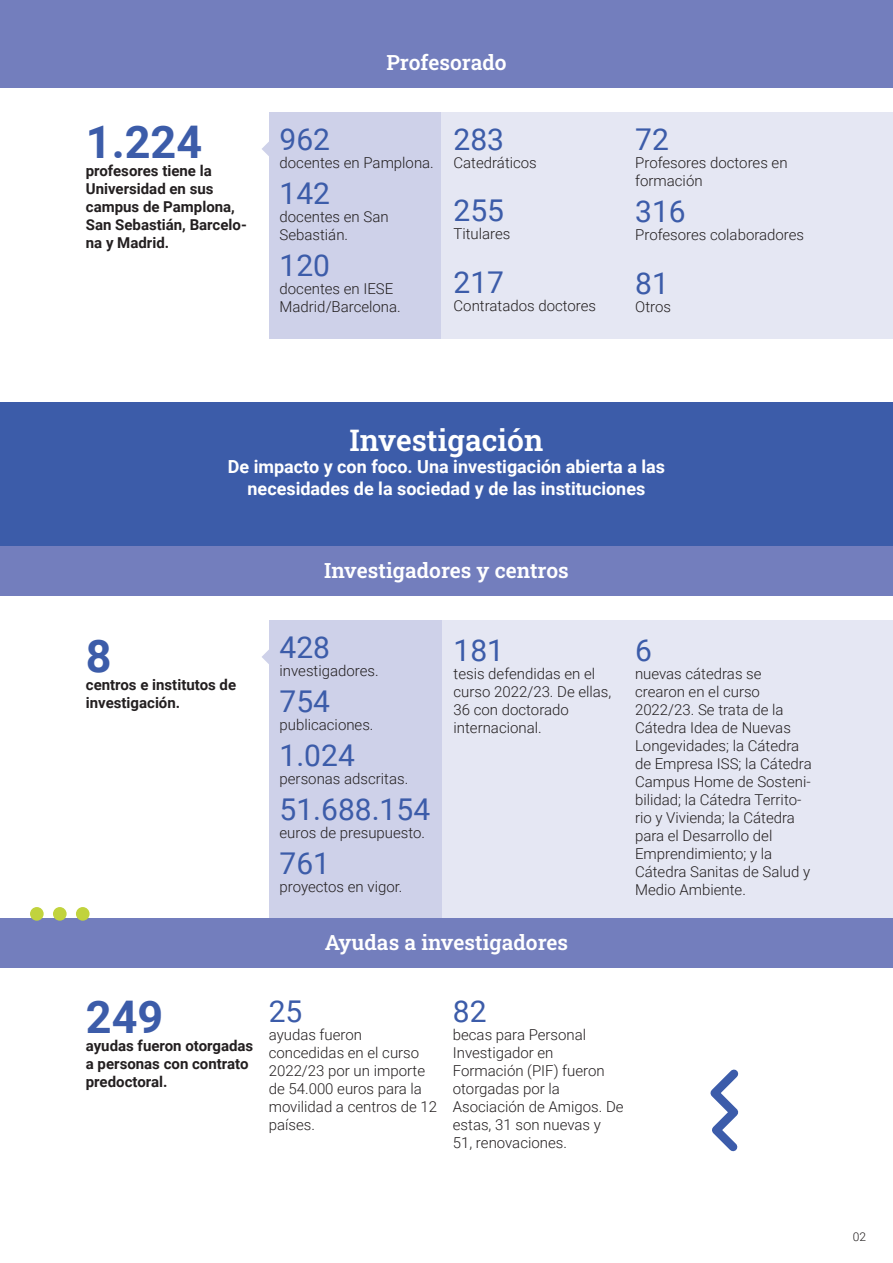
<style>
.page{position:relative;width:893px;height:1263px;background:#fff}
.page>*{position:absolute;margin:0;border:0;box-sizing:border-box;transform-origin:0 0}
.t1{font:700 45px "Roboto";color:#3c5ca9}
.t2{font:30px "Roboto";color:#3c5ca9}
.t3{font:600 30px "Roboto Slab";color:#fff}
.t4{font:600 21px "Roboto Slab";color:#fff}
.t5{font:700 18px/21.6px "Roboto";color:#fff;text-align:center}
.t6{font:300 15px/18px "Roboto";color:#231f20}
.t7{font:700 15px/18px "Roboto";color:#231f20}
.t8{font:300 12px "Roboto";color:#231f20}
</style>
<div class="page">
<div style="left:442px;top:620px;width:451px;height:298px;background:#e5e7f3"></div>
<div style="left:269px;top:112px;width:172px;height:227px;background:#ced1e9"></div>
<div style="left:441px;top:112px;width:452px;height:227px;background:#e5e7f3"></div>
<svg style="left:262px;top:142px;width:7px;height:14px"></svg>
<div style="left:269px;top:620px;width:172px;height:298px;background:#ced1e9"></div>
<svg style="left:262px;top:650px;width:7px;height:14px"></svg>
<div style="left:0;top:402px;width:893px;height:144px;background:#3c5ca9"></div>
<div style="left:0;top:0;width:893px;height:87px;background:#737ebd"></div>
<div style="left:0;top:546px;width:893px;height:49px;background:#737ebd"></div>
<div style="left:0;top:918px;width:893px;height:50px;background:#737ebd"></div>
<div style="left:76px;top:907px;width:14px;height:14px;background:#c1d33d;border-radius:50%"></div>
<div style="left:30px;top:907px;width:14px;height:14px;background:#c1d33d;border-radius:50%"></div>
<div style="left:53px;top:907px;width:14px;height:14px;background:#c1d33d;border-radius:50%"></div>
<svg style="left:710px;top:1069px;width:29px;height:83px"></svg>
<h1 class="t1" style="left:86px;top:111px;width:118px">1.224</h1>
<p class="t7" style="left:86px;top:161px;width:162px">profesores tiene la<br>Universidad en sus campus de Pamplona,<br>San Sebastián, Barcelo&shy;na y Madrid.</p>
<h3 class="t4" style="left:386px;top:48px;width:122px">Profesorado</h3>
<h2 class="t2" style="left:280px;top:119px;width:52px">962</h2>
<p class="t6" style="left:280px;top:153px;width:156px">docentes en Pamplona.</p>
<h2 class="t2" style="left:280px;top:173px;width:52px">142</h2>
<p class="t6" style="left:280px;top:207px;width:111px">docentes en San<br>Sebastián.</p>
<h2 class="t2" style="left:280px;top:245px;width:52px">120</h2>
<p class="t6" style="left:280px;top:279px;width:123px">docentes en IESE<br>Madrid/Barcelona.</p>
<h2 class="t2" style="left:453px;top:119px;width:52px">283</h2>
<p class="t6" style="left:453px;top:153px;width:85px">Catedráticos</p>
<h2 class="t2" style="left:453px;top:189px;width:52px">255</h2>
<p class="t6" style="left:453px;top:224px;width:59px">Titulares</p>
<h2 class="t2" style="left:453px;top:261px;width:52px">217</h2>
<p class="t6" style="left:453px;top:296px;width:144px">Contratados doctores</p>
<h2 class="t2" style="left:635px;top:119px;width:35px">72</h2>
<p class="t6" style="left:635px;top:153px;width:154px">Profesores doctores en formación</p>
<h2 class="t2" style="left:635px;top:191px;width:52px">316</h2>
<p class="t6" style="left:635px;top:225px;width:170px">Profesores colaboradores</p>
<h2 class="t2" style="left:635px;top:263px;width:35px">81</h2>
<p class="t6" style="left:635px;top:297px;width:37px">Otros</p>
<h2 class="t3" style="left:350px;top:420px;width:195px">Investigación</h2>
<p class="t5" style="left:228px;top:455px;width:439px">De impacto y con foco. Una investigación abierta a las necesidades de la sociedad y de las instituciones</p>
<h3 class="t4" style="left:324px;top:556px;width:246px">Investigadores y centros</h3>
<h1 class="t1" style="left:86px;top:624px;width:27px">8</h1>
<p class="t7" style="left:86px;top:675px;width:152px">centros e institutos de investigación.</p>
<h2 class="t2" style="left:280px;top:627px;width:52px">428</h2>
<p class="t6" style="left:280px;top:661px;width:101px">investigadores.</p>
<h2 class="t2" style="left:280px;top:681px;width:52px">754</h2>
<p class="t6" style="left:280px;top:715px;width:95px">publicaciones.</p>
<h2 class="t2" style="left:280px;top:735px;width:77px">1.024</h2>
<p class="t6" style="left:280px;top:769px;width:130px">personas adscritas.</p>
<h2 class="t2" style="left:280px;top:789px;width:152px">51.688.154</h2>
<p class="t6" style="left:280px;top:823px;width:147px">euros de presupuesto.</p>
<h2 class="t2" style="left:280px;top:843px;width:52px">761</h2>
<p class="t6" style="left:280px;top:877px;width:124px">proyectos en vigor.</p>
<h2 class="t2" style="left:453px;top:629px;width:52px">181</h2>
<p class="t6" style="left:453px;top:664px;width:159px">tesis defendidas en el curso 2022/23. De ellas,<br>36 con doctorado internacional.</p>
<h3 class="t4" style="left:325px;top:928px;width:245px">Ayudas a investigadores</h3>
<h2 class="t2" style="left:635px;top:629px;width:18px">6</h2>
<p class="t6" style="left:635px;top:664px;width:178px">nuevas cátedras se crearon en el curso<br>2022/23. Se trata de la<br>Cátedra Idea de Nuevas<br>Longevidades; la Cátedra de Empresa ISS; la Cátedra<br>Campus Home de Sosteni&shy;bilidad; la Cátedra Territo&shy;rio y Vivienda; la Cátedra para el Desarrollo del<br>Emprendimiento; y la<br>Cátedra Sanitas de Salud y<br>Medio Ambiente.</p>
<h1 class="t1" style="left:86px;top:986px;width:79px">249</h1>
<p class="t7" style="left:86px;top:1036px;width:169px">ayudas fueron otorgadas a personas con contrato predoctoral.</p>
<h2 class="t2" style="left:269px;top:990px;width:35px">25</h2>
<p class="t6" style="left:269px;top:1025px;width:170px">ayudas fueron concedidas en el curso<br>2022/23 por un importe de 54.000 euros para la movilidad a centros de 12 países.</p>
<h2 class="t2" style="left:453px;top:990px;width:35px">82</h2>
<p class="t6" style="left:453px;top:1025px;width:172px">becas para Personal<br>Investigador en<br>Formación (PIF) fueron otorgadas por la<br>Asociación de Amigos. De estas, 31 son nuevas y<br>51, renovaciones.</p>
<p class="t8" style="left:853px;top:1228px;width:15px">02</p>
</div>
